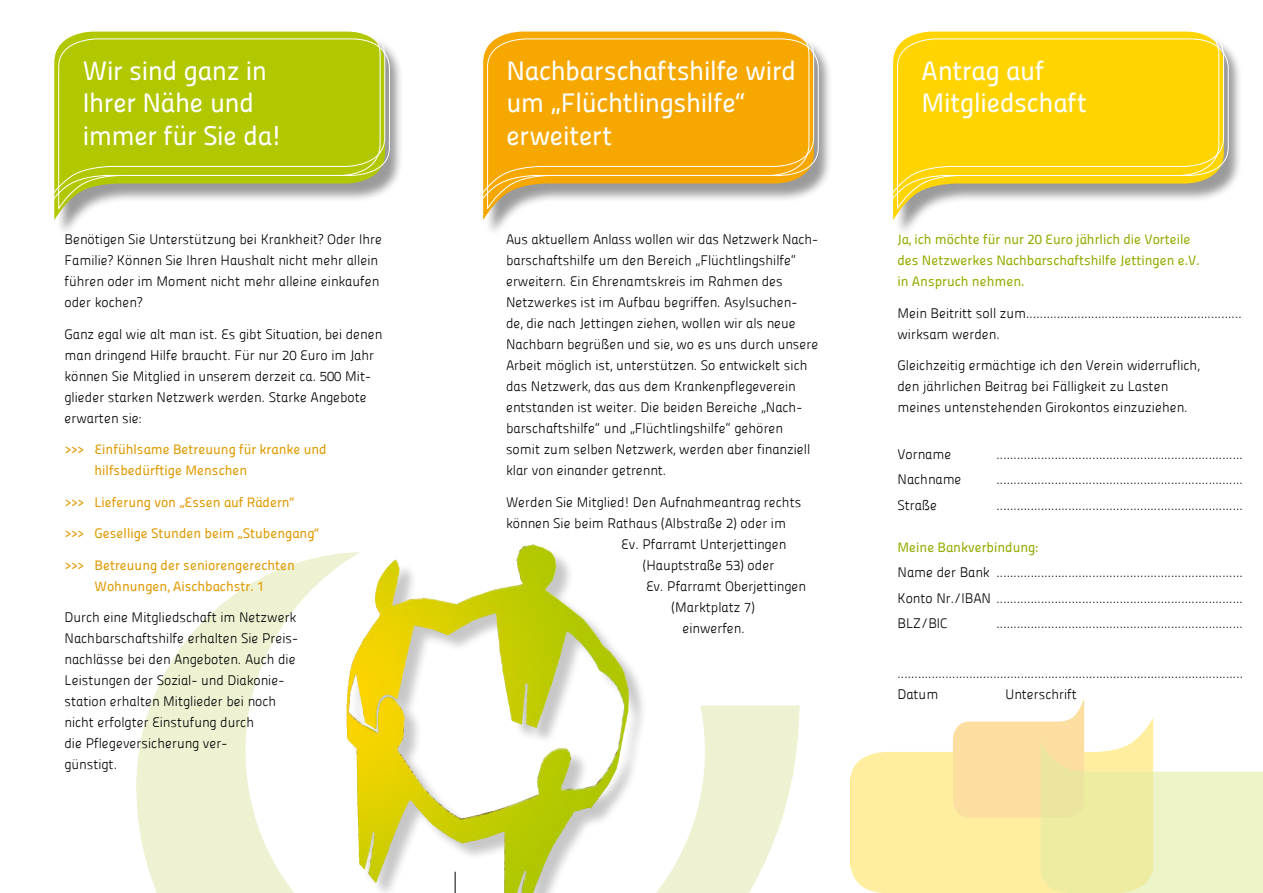
<style>
.page{position:relative;width:1263px;height:893px;background:#fff}
.page>*{position:absolute;margin:0;border:0;box-sizing:border-box;transform-origin:0 0}
.t1{font:27px/32.4px "Panefresco 500 wt";letter-spacing:-.01em;color:#fff}
.t2{font:13.8px/21px "Panefresco 250 wt";color:#000}
.t3{font:13.8px/21px "Panefresco 500 wt";color:#e09a00}
.t4{font:13.8px/21px "Panefresco 500 wt";color:#96ab00}
</style>
<div class="page">
<svg style="left:136px;top:552px;width:664px;height:341px"></svg>
<div style="left:57px;top:34px;width:346px;height:204px;background:#000;opacity:.4"></div>
<svg style="left:54px;top:209px;width:331px;height:11px"></svg>
<div style="left:486px;top:34px;width:346px;height:204px;background:#000;opacity:.4"></div>
<svg style="left:483px;top:209px;width:331px;height:11px"></svg>
<div style="left:896px;top:34px;width:346px;height:204px;background:#000;opacity:.4"></div>
<svg style="left:893px;top:209px;width:331px;height:11px"></svg>
<svg style="left:54px;top:31px;width:326px;height:182px;background:#b9cb29"></svg>
<svg style="left:483px;top:31px;width:326px;height:182px;background:#f2b129"></svg>
<svg style="left:893px;top:31px;width:326px;height:182px;background:#f8d529"></svg>
<div style="left:350px;top:547px;width:297px;height:346px;background:#000;opacity:.22"></div>
<img style="left:386px;top:544px;width:146px;height:62px">
<svg style="left:851px;top:699px;width:412px;height:194px"></svg>
<svg style="left:455px;top:872px;width:1px;height:21px"></svg>
<h1 class="t1" style="left:83px;top:53px;width:200px">Wir sind ganz in<br>Ihrer Nähe und immer für Sie da!</h1>
<h1 class="t1" style="left:506px;top:53px;width:291px">Nachbarschaftshilfe wird um „Flüchtlingshilfe“ erweitert</h1>
<h1 class="t1" style="left:922px;top:53px;width:167px">Antrag auf<br>Mitgliedschaft</h1>
<p class="t2" style="left:65px;top:228px;width:319px">Benötigen Sie Unterstützung bei Krankheit? Oder Ihre Familie? Können Sie Ihren Haushalt nicht mehr allein führen oder im Moment nicht mehr alleine einkaufen oder kochen?</p>
<p class="t2" style="left:65px;top:323px;width:319px">Ganz egal wie alt man ist. Es gibt Situation, bei denen man dringend Hilfe braucht. Für nur 20 Euro im Jahr können Sie Mitglied in unserem derzeit ca. 500 Mit&shy;glieder starken Netzwerk werden. Starke Angebote erwarten sie:</p>
<p class="t3" style="left:95px;top:438px;width:234px;text-indent:-30px">&gt;&gt;&gt; Einfühlsame Betreuung für kranke und hilfsbedürftige Menschen</p>
<p class="t3" style="left:65px;top:491px;width:232px">&gt;&gt;&gt; Lieferung von „Essen auf Rädern“</p>
<p class="t3" style="left:65px;top:522px;width:257px">&gt;&gt;&gt; Gesellige Stunden beim „Stubengang“</p>
<p class="t3" style="left:65px;top:554px;width:232px;text-align:center">&gt;&gt;&gt; Betreuung der seniorengerechten<br>Wohnungen, Aischbachstr. 1</p>
<p class="t2" style="left:65px;top:606px;width:235px">Durch eine Mitgliedschaft im Netzwerk Nachbarschaftshilfe erhalten Sie Preis&shy;nachlässe bei den Angeboten. Auch die Leistungen der Sozial- und Diakonie&shy;station erhalten Mitglieder bei noch nicht erfolgter Einstufung durch<br>die Pflegeversicherung ver-<br>günstigt.</p>
<p class="t2" style="left:506px;top:228px;width:314px">Aus aktuellem Anlass wollen wir das Netzwerk Nach&shy;barschaftshilfe um den Bereich „Flüchtlingshilfe“ erweitern. Ein Ehrenamtskreis im Rahmen des Netzwerkes ist im Aufbau begriffen. Asylsuchen-<br>de, die nach Jettingen ziehen, wollen wir als neue Nachbarn begrüßen und sie, wo es uns durch unsere Arbeit möglich ist, unterstützen. So entwickelt sich das Netzwerk, das aus dem Krankenpflegeverein entstanden ist weiter. Die beiden Bereiche „Nach&shy;barschaftshilfe“ und „Flüchtlingshilfe“ gehören somit zum selben Netzwerk, werden aber finanziell klar von einander getrennt.</p>
<p class="t2" style="left:506px;top:491px;width:297px">Werden Sie Mitglied! Den Aufnahmeantrag rechts</p>
<p class="t2" style="left:506px;top:512px;width:281px">können Sie beim Rathaus (Albstraße 2) oder im</p>
<p class="t2" style="left:621px;top:533px;width:166px">Ev. Pfarramt Unterjettingen</p>
<p class="t2" style="left:643px;top:554px;width:133px">(Hauptstraße 53) oder</p>
<p class="t2" style="left:646px;top:575px;width:161px">Ev. Pfarramt Oberjettingen</p>
<p class="t2" style="left:672px;top:596px;width:85px">(Marktplatz 7)</p>
<p class="t2" style="left:682px;top:617px;width:64px">einwerfen.</p>
<p class="t4" style="left:897px;top:228px;width:304px">Ja, ich möchte für nur 20 Euro jährlich die Vorteile des Netzwerkes Nachbarschaftshilfe Jettingen e.V. in Anspruch nehmen.</p>
<p class="t2" style="left:897px;top:302px;width:346px">Mein Beitritt soll zum............................................................... wirksam werden.</p>
<p class="t2" style="left:897px;top:354px;width:304px">Gleichzeitig ermächtige ich den Verein widerruflich, den jährlichen Beitrag bei Fälligkeit zu Lasten meines untenstehenden Girokontos einzuziehen.</p>
<p class="t2" style="left:897px;top:443px;width:55px">Vorname</p>
<p class="t2" style="left:996px;top:443px;width:248px">........................................................................</p>
<p class="t2" style="left:897px;top:468px;width:66px">Nachname</p>
<p class="t2" style="left:996px;top:468px;width:248px">........................................................................</p>
<p class="t2" style="left:897px;top:494px;width:41px">Straße</p>
<p class="t2" style="left:996px;top:494px;width:248px">........................................................................</p>
<p class="t4" style="left:897px;top:536px;width:142px">Meine Bankverbindung:</p>
<p class="t2" style="left:897px;top:559px;width:347px;line-height:25.5px;text-align:justify">Name der Bank ........................................................................<br>Konto Nr./IBAN ........................................................................<br>BLZ/BIC</p>
<p class="t2" style="left:996px;top:612px;width:248px">........................................................................</p>
<p class="t2" style="left:897px;top:662px;width:347px">.....................................................................................................<br>Datum</p>
<p class="t2" style="left:1005px;top:683px;width:73px">Unterschrift</p>
</div>
